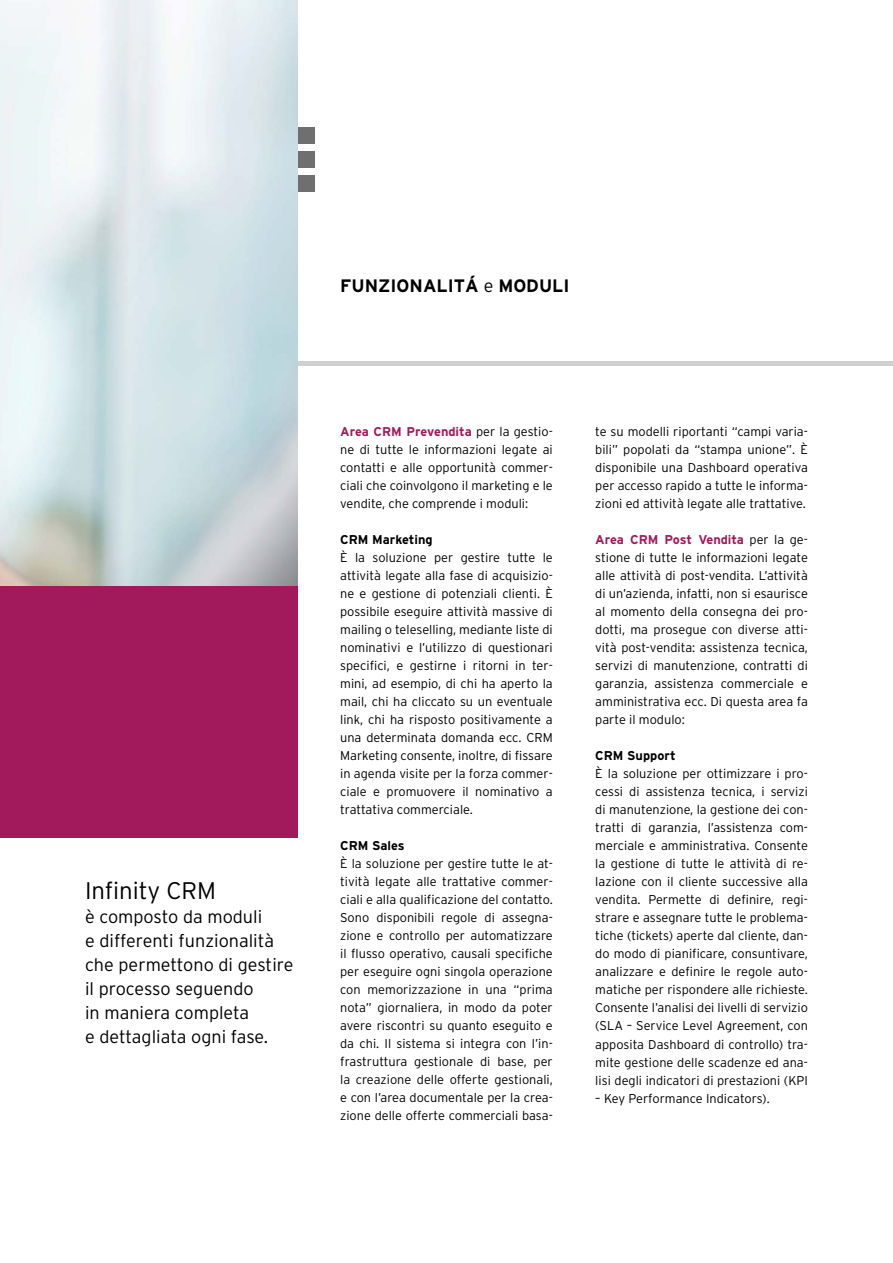
<style>
.page{position:relative;width:893px;height:1263px;background:#fff}
.page>*{position:absolute;margin:0;border:0;box-sizing:border-box;transform-origin:0 0}
.t1{font:300 24px "Interstate";color:#000}
.t2{font:300 18px/24px "Interstate";color:#000}
.t3{font:700 18px "Interstate";color:#000}
.t4{font:300 12.75px/18px "Interstate";color:#000;text-align:justify}
.t5{font:700 12.75px "Interstate";color:#000}
.s1{font-weight:300}
.s2{font-weight:700;color:#a21a5b}
</style>
<div class="page">
<div style="left:0;top:361px;width:893px;height:5px;background:#d0d0d0"></div>
<img style="left:0;top:0;width:298px;height:587px">
<div style="left:0;top:587px;width:298px;height:238px;background:#a21a5b"></div>
<div style="left:0;top:825px;width:298px;height:13px;background:#a21a5b"></div>
<div style="left:298px;top:128px;width:16px;height:16px;background:#706f6f"></div>
<div style="left:298px;top:151px;width:16px;height:17px;background:#706f6f"></div>
<div style="left:298px;top:175px;width:16px;height:16px;background:#706f6f"></div>
<h2 class="t3" style="left:340px;top:275px;width:231px">FUNZIONALITÁ <span class="s1">e</span> MODULI</h2>
<h1 class="t1" style="left:85px;top:877px;width:132px">Infinity CRM</h1>
<h2 class="t2" style="left:85px;top:905px;width:210px">è composto da moduli<br>e differenti funzionalità che permettono di gestire il processo seguendo<br>in maniera completa<br>e dettagliata ogni fase.</h2>
<p class="t4" style="left:340px;top:423px;width:214px"><span class="s2">Area CRM Prevendita</span> per la gestio&shy;ne di tutte le informazioni legate ai contatti e alle opportunità commer&shy;ciali che coinvolgono il marketing e le vendite, che comprende i moduli:</p>
<p class="t5" style="left:340px;top:533px;width:94px">CRM Marketing</p>
<p class="t4" style="left:340px;top:549px;width:214px">È la soluzione per gestire tutte le attività legate alla fase di acquisizio&shy;ne e gestione di potenziali clienti. È possibile eseguire attività massive di mailing o teleselling, mediante liste di nominativi e l’utilizzo di questionari specifici, e gestirne i ritorni in ter&shy;mini, ad esempio, di chi ha aperto la mail, chi ha cliccato su un eventuale link, chi ha risposto positivamente a una determinata domanda ecc. CRM Marketing consente, inoltre, di fissare in agenda visite per la forza commer&shy;ciale e promuovere il nominativo a trattativa commerciale.</p>
<p class="t5" style="left:340px;top:839px;width:66px">CRM Sales</p>
<p class="t4" style="left:340px;top:855px;width:214px">È la soluzione per gestire tutte le at&shy;tività legate alle trattative commer&shy;ciali e alla qualificazione del contatto.<br>Sono disponibili regole di assegna&shy;zione e controllo per automatizzare il flusso operativo, causali specifiche per eseguire ogni singola operazione con memorizzazione in una “prima nota” giornaliera, in modo da poter avere riscontri su quanto eseguito e da chi. Il sistema si integra con l’in&shy;frastruttura gestionale di base, per la creazione delle offerte gestionali, e con l’area documentale per la crea&shy;zione delle offerte commerciali basa-</p>
<p class="t4" style="left:595px;top:423px;width:214px">te su modelli riportanti “campi varia&shy;bili” popolati da “stampa unione”. È disponibile una Dashboard operativa per accesso rapido a tutte le informa&shy;zioni ed attività legate alle trattative.</p>
<p class="t4" style="left:595px;top:531px;width:214px"><span class="s2">Area CRM Post Vendita</span> per la ge&shy;stione di tutte le informazioni legate alle attività di post-vendita. L’attività di un’azienda, infatti, non si esaurisce al momento della consegna dei pro&shy;dotti, ma prosegue con diverse atti&shy;vità post-vendita: assistenza tecnica, servizi di manutenzione, contratti di garanzia, assistenza commerciale e amministrativa ecc. Di questa area fa parte il modulo:</p>
<p class="t5" style="left:595px;top:749px;width:82px">CRM Support</p>
<p class="t4" style="left:595px;top:765px;width:214px">È la soluzione per ottimizzare i pro&shy;cessi di assistenza tecnica, i servizi di manutenzione, la gestione dei con&shy;tratti di garanzia, l’assistenza com&shy;merciale e amministrativa. Consente la gestione di tutte le attività di re&shy;lazione con il cliente successive alla vendita. Permette di definire, regi&shy;strare e assegnare tutte le problema&shy;tiche (tickets) aperte dal cliente, dan&shy;do modo di pianificare, consuntivare, analizzare e definire le regole auto&shy;matiche per rispondere alle richieste.<br>Consente l’analisi dei livelli di servizio (SLA – Service Level Agreement, con apposita Dashboard di controllo) tra&shy;mite gestione delle scadenze ed ana&shy;lisi degli indicatori di prestazioni (KPI</p>
<p class="t4" style="left:595px;top:1089px;width:176px">– Key Performance Indicators).</p>
</div>
